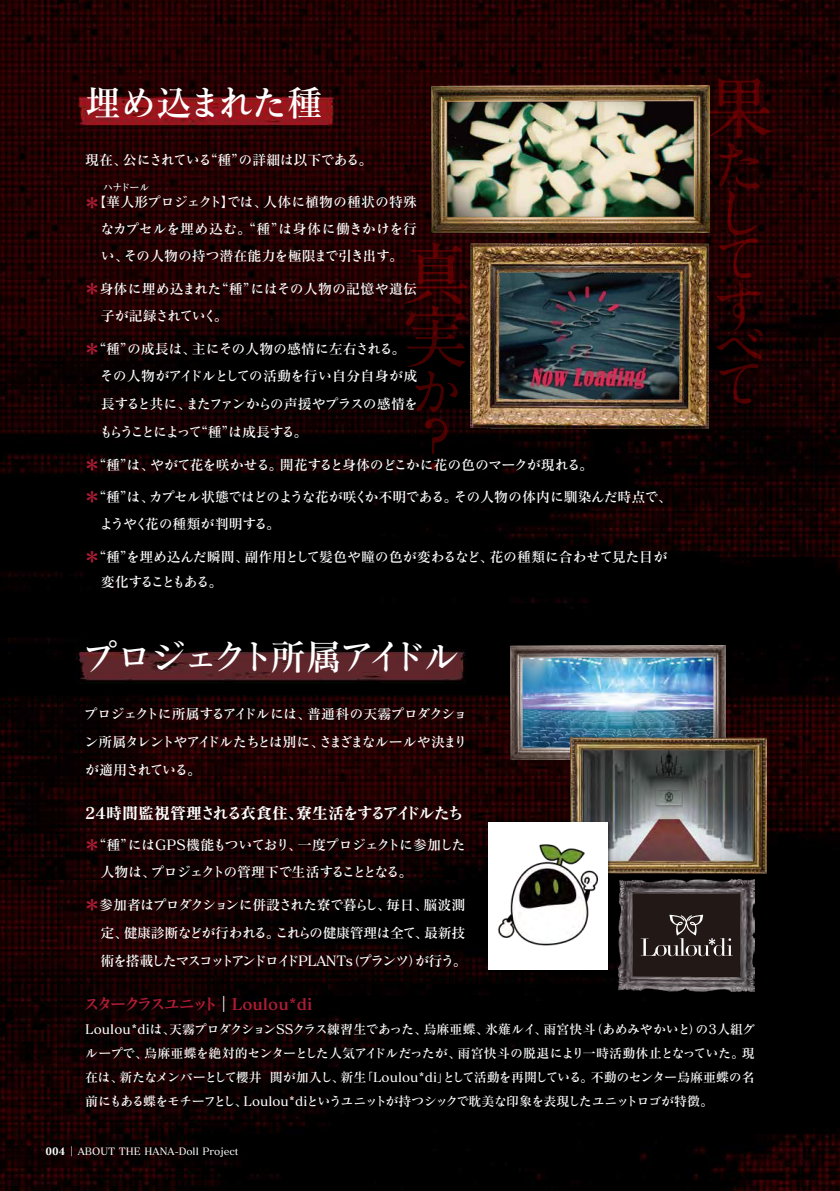
<style>
.page{position:relative;width:840px;height:1191px;background:#fff}
.page>*{position:absolute;margin:0;border:0;box-sizing:border-box;transform-origin:0 0}
.t1{font:36px "Matisse V Pro DB";letter-spacing:-.1em;color:#fff}
.t2{font:36px "Matisse V Pro DB";letter-spacing:-.045em;color:#fff}
.t3{font:16px "Matisse V Pro B";letter-spacing:-.06em;color:#fff}
.t4{font:16px "Matisse V Pro B";letter-spacing:-.1em;color:#af1d36}
.t5{font:14px/28px "Matisse V Pro DB";letter-spacing:-.05em;color:#fff;text-align:justify}
.t6{font:14px/27.8px "Matisse V Pro DB";letter-spacing:-.07em;color:#fff}
.t7{font:14px/25.8px "Matisse V Pro DB";letter-spacing:-.02em;color:#fff}
.t8{font:14px/27.8px "Matisse V Pro DB";color:#fff}
.t9{font:13px/24px "Matisse V Pro DB";letter-spacing:-.045em;color:#fff;text-align:justify}
.t10{font:10px "Matisse V Pro DB";color:#fff}
.s1{font-family:"Ryumin Pr 5";font-weight:700;font-stretch:expanded;color:#af1d36}
.s2{font-family:"Matisse V Pro L";color:#fff}
.s3{font-family:"Matisse V Pro EB"}
.s4{font-family:"Matisse V Pro L"}
</style>
<div class="page">
<img style="left:0;top:0;width:839px;height:1191px">
<svg style="left:707px;top:78px;width:64px;height:326px"></svg>
<svg style="left:404px;top:243px;width:62px;height:169px"></svg>
<svg style="left:424px;top:418px;width:23px;height:52px"></svg>
<img style="left:510px;top:646px;width:215px;height:113px">
<img style="left:570px;top:737px;width:195px;height:136px">
<img style="left:470px;top:244px;width:238px;height:184px">
<img style="left:431px;top:85px;width:278px;height:147px">
<img style="left:484px;top:818px;width:130px;height:159px">
<div style="left:488px;top:822px;width:119px;height:147px;background:#fff"></div>
<img style="left:618px;top:879px;width:136px;height:112px">
<img style="left:498px;top:844px;width:101px;height:102px">
<h1 class="t2" style="left:85px;top:80px;width:239px">埋め込まれた種</h1>
<p class="t6" style="left:85px;top:146px;width:289px">現在、公にされている“種”の詳細は以下である。</p>
<p class="t5" style="left:100px;top:188px;width:318px;line-height:27px;text-indent:-15px"><span class="s1">＊</span>【華人形プロジェクト】では、人体に植物の種状の特殊なカプセルを埋め込む。“種”は身体に働きかけを行い、その人物の持つ潜在能力を極限まで引き出す。</p>
<p class="t8" style="left:101px;top:274px;width:318px;text-indent:-16px"><span class="s1">＊</span>身体に埋め込まれた“種”にはその人物の記憶や遺伝子が記録されていく。</p>
<p class="t5" style="left:99px;top:334px;width:320px;text-align:left;text-indent:-14px"><span class="s1">＊</span>“種”の成長は、主にその人物の感情に左右される。その人物がアイドルとしての活動を行い自分自身が成長すると共に、またファンからの声援やプラスの感情をもらうことによって“種”は成長する。</p>
<p class="t5" style="left:85px;top:450px;width:509px"><span class="s1">＊</span>“種”は、やがて花を咲かせる。開花すると身体のどこかに花の色のマークが現れる。</p>
<p class="t5" style="left:99px;top:482px;width:573px;text-indent:-14px"><span class="s1">＊</span>“種”は、カプセル状態ではどのような花が咲くか不明である。その人物の体内に馴染んだ時点で、ようやく花の種類が判明する。</p>
<p class="t7" style="left:101px;top:543px;width:567px;text-indent:-16px"><span class="s1">＊</span>“種”を埋め込んだ瞬間、副作用として髪色や瞳の色が変わるなど、花の種類に合わせて見た目が変化することもある。</p>
<p class="t10" style="left:103px;top:181px;width:48px">ハナドール</p>
<h1 class="t1" style="left:81px;top:634px;width:380px">プロジェクト所属アイドル</h1>
<p class="t5" style="left:84px;top:700px;width:385px">プロジェクトに所属するアイドルには、普通科の天霧プロダクション所属タレントやアイドルたちとは別に、さまざまなルールや決まりが適用されている。</p>
<p class="t3" style="left:85px;top:803px;width:380px">24時間監視管理される衣食住、寮生活をするアイドルたち</p>
<p class="t6" style="left:101px;top:830px;width:366px;text-indent:-15px"><span class="s1">＊</span>“種”にはGPS機能もついており、一度プロジェクトに参加した人物は、プロジェクトの管理下で生活することとなる。</p>
<p class="t5" style="left:100px;top:890px;width:367px;text-indent:-15px"><span class="s1">＊</span>参加者はプロダクションに併設された寮で暮らし、毎日、脳波測定、健康診断などが行われる。これらの健康管理は全て、最新技術を搭載したマスコットアンドロイドPLANTs（プランツ）が行う。</p>
<p class="t4" style="left:83px;top:994px;width:230px">スタークラスユニット<span class="s2">｜</span>Loulou*di</p>
<p class="t9" style="left:85px;top:1016px;width:671px">Loulou*diは、天霧プロダクションSSクラス練習生であった、烏麻亜蝶、氷薙ルイ、雨宮快斗（あめみやかいと）の3人組グループで、烏麻亜蝶を絶対的センターとした人気アイドルだったが、雨宮快斗の脱退により一時活動休止となっていた。現在は、新たなメンバーとして櫻井 閧が加入し、新生「Loulou*di」として活動を再開している。不動のセンター烏麻亜蝶の名前にもある蝶をモチーフとし、Loulou*diというユニットが持つシックで耽美な印象を表現したユニットロゴが特徴。</p>
<p class="t10" style="left:45px;top:1144px;width:194px"><span class="s3">004</span><span class="s4">｜</span>ABOUT THE HANA-Doll Project</p>
</div>
